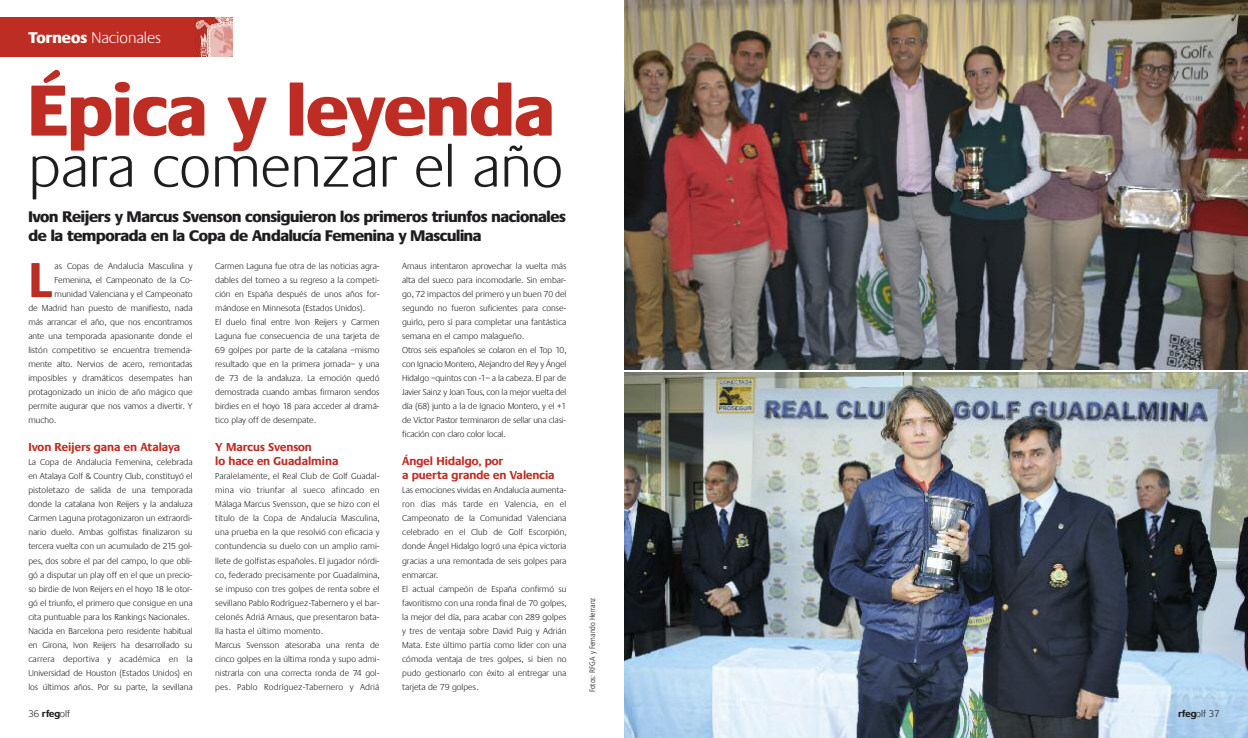
<style>
.page{position:relative;width:1248px;height:738px;background:#fff}
.page>*{position:absolute;margin:0;border:0;box-sizing:border-box;transform-origin:0 0}
.t1{font:800 74.9px "Praxis";letter-spacing:-.005em;color:#bd2d24}
.t2{font:300 60.5px "Praxis";letter-spacing:-.005em;color:#1f1d20}
.t3{font:700 51px "Praxis";color:#bd2d24}
.t4{font:300 16.1px "Praxis";color:#fff}
.t5{font:800 16px/19.2px "Praxis";letter-spacing:-.015em;color:#1f1d20}
.t6{font:700 12px/14px "Praxis";color:#bd2d24}
.t7{font:300 10px "Praxis";color:#1f1d20}
.t8{font:300 9px/14px "Praxis";color:#1f1d20}
.t9{font:300 condensed 8px "Frutiger";color:#1f1d20}
.s1{font-weight:800}
.s2{font-weight:700}
</style>
<div class="page">
<img style="left:624px;top:372px;width:623px;height:365px">
<div style="left:0;top:17px;width:232px;height:40px;background:#bd2d24"></div>
<img style="left:195px;top:17px;width:37px;height:40px">
<img style="left:624px;top:0;width:623px;height:369px">
<p class="t4" style="left:28px;top:28px;width:134px"><span class="s1">Torneos</span> Nacionales</p>
<p class="t1" style="left:28px;top:66px;width:527px">Épica y leyenda</p>
<p class="t2" style="left:28px;top:130px;width:536px">para comenzar el año</p>
<p class="t5" style="left:28px;top:206px;width:539px">Ivon Reijers y Marcus Svenson consiguieron los primeros triunfos nacionales de la temporada en la Copa de Andalucía Femenina y Masculina</p>
<p class="t3" style="left:28px;top:249px;width:25px">L</p>
<p class="t8" style="left:55px;top:259px;width:139px">as Copas de Andalucía Masculina y</p>
<p class="t8" style="left:55px;top:273px;width:139px">Femenina, el Campeonato de la Co-</p>
<p class="t8" style="left:55px;top:287px;width:139px">munidad Valenciana y el Campeonato</p>
<p class="t8" style="left:28px;top:301px;width:166px">de Madrid han puesto de manifiesto, nada</p>
<p class="t8" style="left:28px;top:315px;width:166px">más arrancar el año, que nos encontramos</p>
<p class="t8" style="left:28px;top:329px;width:166px">ante una temporada apasionante donde el</p>
<p class="t8" style="left:28px;top:343px;width:166px">listón competitivo se encuentra tremenda-</p>
<p class="t8" style="left:28px;top:357px;width:166px">mente alto. Nervios de acero, remontadas</p>
<p class="t8" style="left:28px;top:371px;width:166px">imposibles y dramáticos desempates han</p>
<p class="t8" style="left:28px;top:385px;width:166px">protagonizado un inicio de año mágico que</p>
<p class="t8" style="left:28px;top:399px;width:166px">permite augurar que nos vamos a divertir. Y</p>
<p class="t8" style="left:28px;top:413px;width:29px">mucho.</p>
<p class="t6" style="left:28px;top:440px;width:153px">Ivon Reijers gana en Atalaya</p>
<p class="t8" style="left:28px;top:455px;width:166px">La Copa de Andalucía Femenina, celebrada en Atalaya Golf &amp; Country Club, constituyó el pistoletazo de salida de una temporada donde la catalana Ivon Reijers y la andaluza Carmen Laguna protagonizaron un extraordi&shy;nario duelo. Ambas golfistas finalizaron su tercera vuelta con un acumulado de 215 gol&shy;pes, dos sobre el par del campo, lo que obli&shy;gó a disputar un play off en el que un precio&shy;so birdie de Ivon Reijers en el hoyo 18 le otor&shy;gó el triunfo, el primero que consigue en una cita puntuable para los Rankings Nacionales.<br>Nacida en Barcelona pero residente habitual en Girona, Ivon Reijers ha desarrollado su carrera deportiva y académica en la Universidad de Houston (Estados Unidos) en los últimos años. Por su parte, la sevillana</p>
<p class="t7" style="left:28px;top:707px;width:43px">36 <span class="s2">rfeg</span>olf</p>
<p class="t8" style="left:215px;top:259px;width:166px">Carmen Laguna fue otra de las noticias agra&shy;dables del torneo a su regreso a la competi&shy;ción en España después de unos años for&shy;mándose en Minnesota (Estados Unidos).<br>El duelo final entre Ivon Reijers y Carmen Laguna fue consecuencia de una tarjeta de 69 golpes por parte de la catalana –mismo resultado que en la primera jornada– y una de 73 de la andaluza. La emoción quedó demostrada cuando ambas firmaron sendos birdies en el hoyo 18 para acceder al dramá&shy;tico play off de desempate.</p>
<p class="t6" style="left:215px;top:440px;width:125px">Y Marcus Svenson<br>lo hace en Guadalmina</p>
<p class="t8" style="left:215px;top:469px;width:166px">Paralelamente, el Real Club de Golf Guadal&shy;mina vio triunfar al sueco afincado en Málaga Marcus Svensson, que se hizo con el título de la Copa de Andalucía Masculina, una prueba en la que resolvió con eficacia y contundencia su duelo con un amplio rami&shy;llete de golfistas españoles. El jugador nórdi&shy;co, federado precisamente por Guadalmina, se impuso con tres golpes de renta sobre el sevillano Pablo Rodríguez-Tabernero y el bar&shy;celonés Adriá Arnaus, que presentaron bata&shy;lla hasta el último momento.<br>Marcus Svensson atesoraba una renta de cinco golpes en la última ronda y supo admi&shy;nistrarla con una correcta ronda de 74 gol&shy;pes. Pablo Rodríguez-Tabernero y Adriá</p>
<p class="t8" style="left:402px;top:259px;width:166px">Arnaus intentaron aprovechar la vuelta más alta del sueco para incomodarle. Sin embar&shy;go, 72 impactos del primero y un buen 70 del segundo no fueron suficientes para conse&shy;guirlo, pero sí para completar una fantástica semana en el campo malagueño.<br>Otros seis españoles se colaron en el Top 10, con Ignacio Montero, Alejandro del Rey y Ángel Hidalgo –quintos con -1– a la cabeza. El par de Javier Sainz y Joan Tous, con la mejor vuelta del día (68) junto a la de Ignacio Montero, y el +1 de Víctor Pastor terminaron de sellar una clasi&shy;ficación con claro color local.</p>
<p class="t6" style="left:402px;top:454px;width:154px">Ángel Hidalgo, por<br>a puerta grande en Valencia</p>
<p class="t8" style="left:402px;top:483px;width:166px">Las emociones vividas en Andalucía aumenta&shy;ron días más tarde en Valencia, en el Campeonato de la Comunidad Valenciana celebrado en el Club de Golf Escorpión, donde Ángel Hidalgo logró una épica victoria gracias a una remontada de seis golpes para enmarcar.<br>El actual campeón de España confirmó su favoritismo con una ronda final de 70 golpes, la mejor del día, para acabar con 289 golpes y tres de ventaja sobre David Puig y Adrián Mata. Este último partía como líder con una cómoda ventaja de tres golpes, si bien no pudo gestionarlo con éxito al entregar una tarjeta de 79 golpes.</p>
<p class="t9" style="left:589px;top:691px;width:96px;rotate:-90deg">Fotos: RFGA y Fernando Herranz</p>
<p class="t7" style="left:1177px;top:707px;width:43px"><span class="s2">rfeg</span>olf 37</p>
</div>
